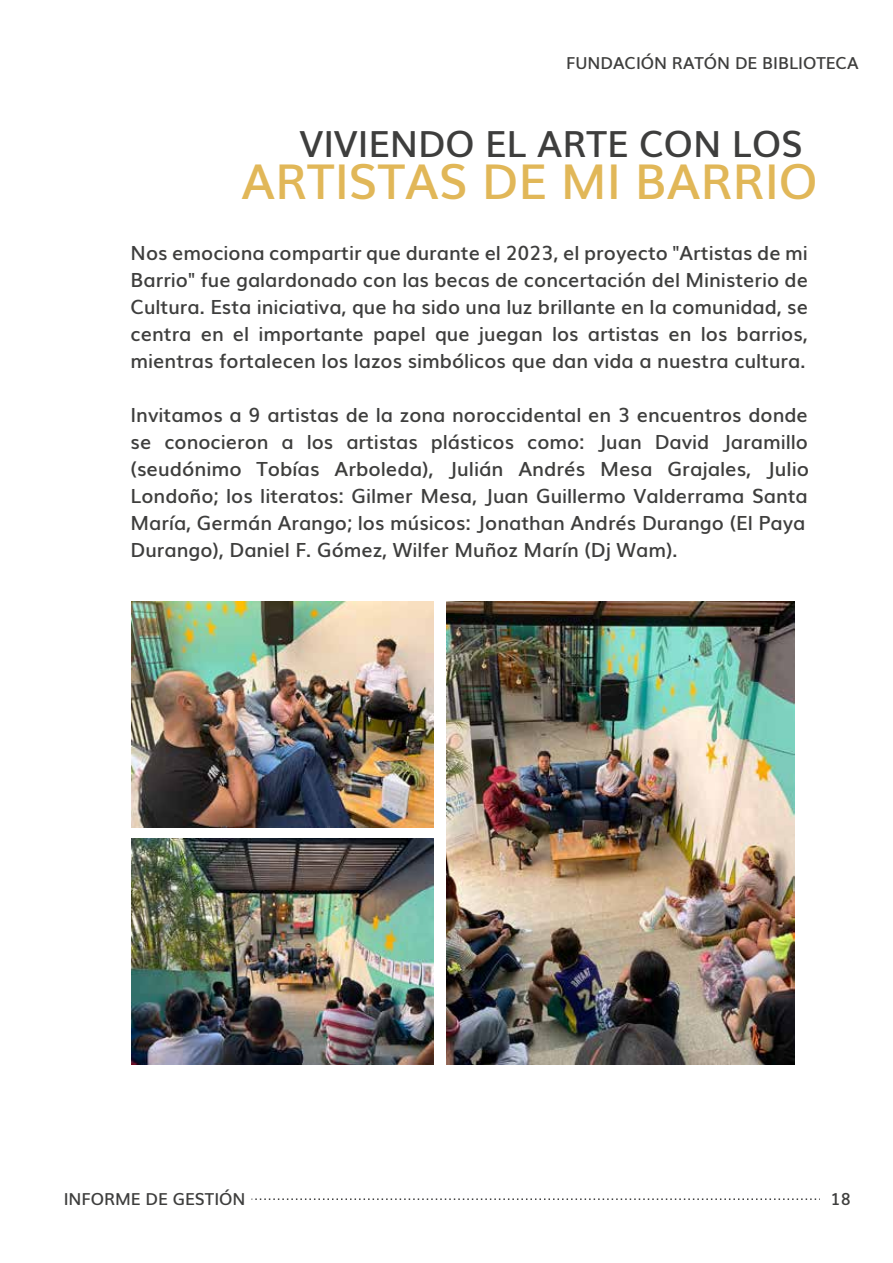
<style>
.page{position:relative;width:893px;height:1263px;background:#fff}
.page>*{position:absolute;margin:0;border:0;box-sizing:border-box;transform-origin:0 0}
.t1{font:600 48px "Muli";color:#e1b758}
.t2{font:600 36px "Muli";color:#3e3e3d}
.t3{font:600 19.5px/27px "Muli";color:#3e3e3d;text-align:justify}
.t4{font:600 16.5px "Muli";color:#3e3e3d}
</style>
<div class="page">
<svg style="left:252px;top:1198px;width:568px;height:2px"></svg>
<img style="left:446px;top:601px;width:348px;height:464px">
<img style="left:132px;top:601px;width:301px;height:226px">
<img style="left:132px;top:838px;width:301px;height:226px">
<p class="t4" style="left:566px;top:50px;width:294px">FUNDACIÓN RATÓN DE BIBLIOTECA</p>
<h2 class="t2" style="left:299px;top:114px;width:505px">VIVIENDO EL ARTE CON LOS</h2>
<h1 class="t1" style="left:242px;top:143px;width:577px">ARTISTAS DE MI BARRIO</h1>
<p class="t3" style="left:131px;top:238px;width:679px">Nos emociona compartir que durante el 2023, el proyecto "Artistas de mi Barrio" fue galardonado con las becas de concertación del Ministerio de Cultura. Esta iniciativa, que ha sido una luz brillante en la comunidad, se centra en el importante papel que juegan los artistas en los barrios, mientras fortalecen los lazos simbólicos que dan vida a nuestra cultura.</p>
<p class="t3" style="left:131px;top:400px;width:680px;text-align:left">Invitamos a 9 artistas de la zona noroccidental en 3 encuentros donde se conocieron a los artistas plásticos como: Juan David Jaramillo (seudónimo Tobías Arboleda), Julián Andrés Mesa Grajales, Julio Londoño; los literatos: Gilmer Mesa, Juan Guillermo Valderrama Santa María, Germán Arango; los músicos: Jonathan Andrés Durango (El Paya Durango), Daniel F. Gómez, Wilfer Muñoz Marín (Dj Wam).</p>
<p class="t4" style="left:64px;top:1185px;width:183px">INFORME DE GESTIÓN</p>
<p class="t4" style="left:830px;top:1185px;width:22px">18</p>
</div>
